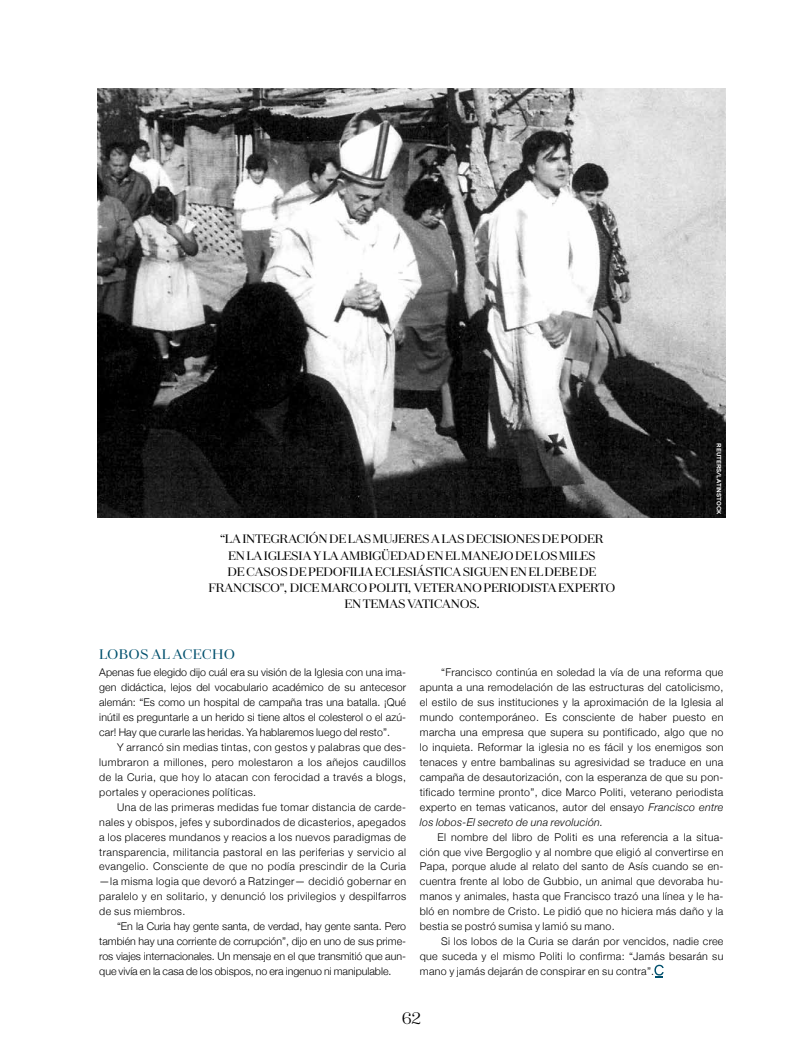
<style>
.page{position:relative;width:812px;height:1063px;background:#fff}
.page>*{position:absolute;margin:0;border:0;box-sizing:border-box;transform-origin:0 0}
.t1{font:18.75px "Zahrah";color:#000}
.t2{font:500 15.62px "Zahrah";letter-spacing:.01em;color:#00506d}
.t3{font:500 13.75px/16.2px "Zahrah";letter-spacing:-.02em;color:#000;text-align:center}
.t4{font:300 10.62px "Helvetica Neue";letter-spacing:.03em;color:#000}
.t5{font:300 10.62px "Helvetica Neue";letter-spacing:.01em;color:#000}
.t6{font:300 10.62px "Helvetica Neue";color:#000}
.t7{font:italic 300 10.62px "Helvetica Neue";letter-spacing:.03em;color:#000}
.t8{font:700 6.25px "Replica Std";color:#fff}
.s1{font-style:italic}
</style>
<div class="page">
<svg style="left:654px;top:965px;width:9px;height:13px"></svg>
<img style="left:97px;top:89px;width:628px;height:429px">
<p class="t3" style="left:208px;top:531px;width:408px">“LA INTEGRACIÓN DE LAS MUJERES A LAS DECISIONES DE PODER<br>EN LA IGLESIA Y LA AMBIGÜEDAD EN EL MANEJO DE LOS MILES<br>DE CASOS DE PEDOFILIA ECLESIÁSTICA SIGUEN EN EL DEBE DE FRANCISCO", DICE MARCO POLITI, VETERANO PERIODISTA EXPERTO EN TEMAS VATICANOS.</p>
<p class="t2" style="left:99px;top:645px;width:137px">LOBOS AL ACECHO</p>
<p class="t8" style="left:722px;top:443px;width:72px;rotate:90deg">REUTERS/LATINSTOCK</p>
<p class="t5" style="left:99px;top:663px;width:308px">Apenas fue elegido dijo cuál era su visión de la Iglesia con una ima-</p>
<p class="t5" style="left:99px;top:678px;width:308px">gen didáctica, lejos del vocabulario académico de su antecesor</p>
<p class="t5" style="left:99px;top:693px;width:308px">alemán: “Es como un hospital de campaña tras una batalla. ¡Qué</p>
<p class="t5" style="left:99px;top:708px;width:308px">inútil es preguntarle a un herido si tiene altos el colesterol o el azú-</p>
<p class="t5" style="left:99px;top:723px;width:292px">car! Hay que curarle las heridas. Ya hablaremos luego del resto”.</p>
<p class="t4" style="left:117px;top:738px;width:290px">Y arrancó sin medias tintas, con gestos y palabras que des-</p>
<p class="t4" style="left:99px;top:753px;width:308px">lumbraron a millones, pero molestaron a los añejos caudillos</p>
<p class="t4" style="left:99px;top:768px;width:308px">de la Curia, que hoy lo atacan con ferocidad a través a blogs,</p>
<p class="t4" style="left:99px;top:783px;width:158px">portales y operaciones políticas.</p>
<p class="t4" style="left:117px;top:798px;width:290px">Una de las primeras medidas fue tomar distancia de carde-</p>
<p class="t4" style="left:99px;top:813px;width:308px">nales y obispos, jefes y subordinados de dicasterios, apegados</p>
<p class="t4" style="left:99px;top:828px;width:308px">a los placeres mundanos y reacios a los nuevos paradigmas de</p>
<p class="t4" style="left:99px;top:843px;width:308px">transparencia, militancia pastoral en las periferias y servicio al</p>
<p class="t4" style="left:99px;top:858px;width:308px">evangelio. Consciente de que no podía prescindir de la Curia</p>
<p class="t4" style="left:99px;top:873px;width:308px">—la misma logia que devoró a Ratzinger— decidió gobernar en</p>
<p class="t4" style="left:99px;top:888px;width:308px">paralelo y en solitario, y denunció los privilegios y despilfarros</p>
<p class="t4" style="left:99px;top:903px;width:88px">de sus miembros.</p>
<p class="t6" style="left:117px;top:918px;width:290px">“En la Curia hay gente santa, de verdad, hay gente santa. Pero</p>
<p class="t6" style="left:99px;top:933px;width:308px">también hay una corriente de corrupción”, dijo en uno de sus prime-</p>
<p class="t6" style="left:99px;top:948px;width:308px">ros viajes internacionales. Un mensaje en el que transmitió que aun-</p>
<p class="t6" style="left:99px;top:963px;width:293px">que vivía en la casa de los obispos, no era ingenuo ni manipulable.</p>
<p class="t4" style="left:441px;top:663px;width:283px">“Francisco continúa en soledad la vía de una reforma que</p>
<p class="t4" style="left:420px;top:678px;width:305px">apunta a una remodelación de las estructuras del catolicismo,</p>
<p class="t4" style="left:420px;top:693px;width:305px">el estilo de sus instituciones y la aproximación de la Iglesia al</p>
<p class="t4" style="left:420px;top:708px;width:305px">mundo contemporáneo. Es consciente de haber puesto en</p>
<p class="t4" style="left:420px;top:723px;width:305px">marcha una empresa que supera su pontificado, algo que no</p>
<p class="t4" style="left:420px;top:738px;width:305px">lo inquieta. Reformar la iglesia no es fácil y los enemigos son</p>
<p class="t4" style="left:420px;top:753px;width:305px">tenaces y entre bambalinas su agresividad se traduce en una</p>
<p class="t4" style="left:420px;top:768px;width:305px">campaña de desautorización, con la esperanza de que su pon-</p>
<p class="t4" style="left:420px;top:783px;width:305px">tificado termine pronto”, dice Marco Politi, veterano periodista</p>
<p class="t4" style="left:420px;top:798px;width:305px">experto en temas vaticanos, autor del ensayo <span class="s1">Francisco entre</span></p>
<p class="t7" style="left:420px;top:813px;width:185px">los lobos-El secreto de una revolución.</p>
<p class="t4" style="left:437px;top:828px;width:287px">El nombre del libro de Politi es una referencia a la situa-</p>
<p class="t4" style="left:420px;top:843px;width:305px">ción que vive Bergoglio y al nombre que eligió al convertirse en</p>
<p class="t4" style="left:420px;top:858px;width:305px">Papa, porque alude al relato del santo de Asís cuando se en-</p>
<p class="t4" style="left:420px;top:873px;width:305px">cuentra frente al lobo de Gubbio, un animal que devoraba hu-</p>
<p class="t4" style="left:420px;top:888px;width:305px">manos y animales, hasta que Francisco trazó una línea y le ha-</p>
<p class="t4" style="left:420px;top:903px;width:305px">bló en nombre de Cristo. Le pidió que no hiciera más daño y la</p>
<p class="t4" style="left:420px;top:918px;width:196px">bestia se postró sumisa y lamió su mano.</p>
<p class="t4" style="left:441px;top:933px;width:284px">Si los lobos de la Curia se darán por vencidos, nadie cree</p>
<p class="t4" style="left:420px;top:948px;width:305px">que suceda y el mismo Politi lo confirma: “Jamás besarán su</p>
<p class="t4" style="left:420px;top:963px;width:236px">mano y jamás dejarán de conspirar en su contra”.</p>
<p class="t1" style="left:401px;top:1008px;width:21px">62</p>
</div>
